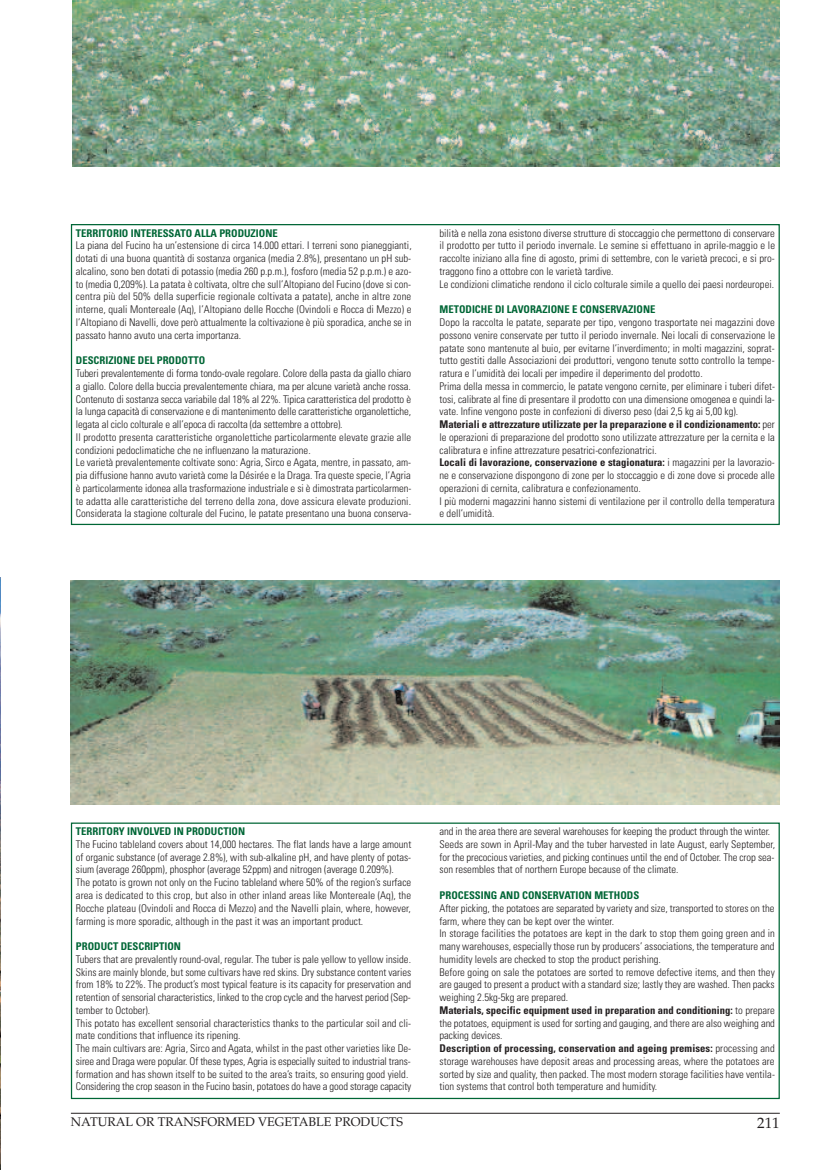
<style>
.page{position:relative;width:833px;height:1170px;background:#fff}
.page>*{position:absolute;margin:0;border:0;box-sizing:border-box;transform-origin:0 0}
.t1{font:15px "Palatino";color:#231f20}
.t2{font:12.5px "Palatino";color:#231f20}
.t3{font:300 condensed 10.62px/12.8px "Univers";color:#231f20}
.t4{font:700 condensed 10.62px "Univers";color:#006636}
.s1{font-weight:700}
</style>
<div class="page">
<hr style="left:71px;top:1112px;width:709px;height:1px;background:#231f20">
<img style="left:71px;top:581px;width:709px;height:223px">
<img style="left:0;top:578px;width:1px;height:591px">
<div style="left:71px;top:822px;width:709px;height:276px;border:1px solid #006636"></div>
<img style="left:72px;top:0;width:708px;height:167px">
<p class="t4" style="left:76px;top:229px;width:203px">TERRITORIO INTERESSATO ALLA PRODUZIONE</p>
<p class="t3" style="left:76px;top:240px;width:337px;text-align:justify">La piana del Fucino ha un’estensione di circa 14.000 ettari. I terreni sono pianeggianti, dotati di una buona quantità di sostanza organica (media 2.8%), presentano un pH sub&shy;alcalino, sono ben dotati di potassio (media 260 p.p.m.), fosforo (media 52 p.p.m.) e azo&shy;to (media 0,209%). La patata è coltivata, oltre che sull’Altopiano del Fucino (dove si con&shy;centra più del 50% della superficie regionale coltivata a patate), anche in altre zone interne, quali Montereale (Aq), l’Altopiano delle Rocche (Ovindoli e Rocca di Mezzo) e l’Altopiano di Navelli, dove però attualmente la coltivazione è più sporadica, anche se in passato hanno avuto una certa importanza.</p>
<p class="t4" style="left:76px;top:356px;width:131px">DESCRIZIONE DEL PRODOTTO</p>
<p class="t3" style="left:76px;top:368px;width:337px">Tuberi prevalentemente di forma tondo-ovale regolare. Colore della pasta da giallo chiaro a giallo. Colore della buccia prevalentemente chiara, ma per alcune varietà anche rossa.<br>Contenuto di sostanza secca variabile dal 18% al 22%. Tipica caratteristica del prodotto è la lunga capacità di conservazione e di mantenimento delle caratteristiche organolettiche, legata al ciclo colturale e all’epoca di raccolta (da settembre a ottobre).<br>Il prodotto presenta caratteristiche organolettiche particolarmente elevate grazie alle condizioni pedoclimatiche che ne influenzano la maturazione.<br>Le varietà prevalentemente coltivate sono: Agria, Sirco e Agata, mentre, in passato, am&shy;pia diffusione hanno avuto varietà come la Désirée e la Draga. Tra queste specie, l’Agria è particolarmente idonea alla trasformazione industriale e si è dimostrata particolarmen&shy;te adatta alle caratteristiche del terreno della zona, dove assicura elevate produzioni.<br>Considerata la stagione colturale del Fucino, le patate presentano una buona conserva-</p>
<p class="t3" style="left:439px;top:227px;width:337px">bilità e nella zona esistono diverse strutture di stoccaggio che permettono di conservare il prodotto per tutto il periodo invernale. Le semine si effettuano in aprile-maggio e le raccolte iniziano alla fine di agosto, primi di settembre, con le varietà precoci, e si pro&shy;traggono fino a ottobre con le varietà tardive.<br>Le condizioni climatiche rendono il ciclo colturale simile a quello dei paesi nordeuropei.</p>
<p class="t4" style="left:439px;top:305px;width:217px">METODICHE DI LAVORAZIONE E CONSERVAZIONE</p>
<p class="t3" style="left:439px;top:317px;width:337px">Dopo la raccolta le patate, separate per tipo, vengono trasportate nei magazzini dove possono venire conservate per tutto il periodo invernale. Nei locali di conservazione le patate sono mantenute al buio, per evitarne l’inverdimento; in molti magazzini, soprat&shy;tutto gestiti dalle Associazioni dei produttori, vengono tenute sotto controllo la tempe&shy;ratura e l’umidità dei locali per impedire il deperimento del prodotto.<br>Prima della messa in commercio, le patate vengono cernite, per eliminare i tuberi difet&shy;tosi, calibrate al fine di presentare il prodotto con una dimensione omogenea e quindi la&shy;vate. Infine vengono poste in confezioni di diverso peso (dai 2,5 kg ai 5,00 kg).<br><span class="s1">Materiali e attrezzature utilizzate per la preparazione e il condizionamento:</span> per le operazioni di preparazione del prodotto sono utilizzate attrezzature per la cernita e la calibratura e infine attrezzature pesatrici-confezionatrici.<br><span class="s1">Locali di lavorazione, conservazione e stagionatura:</span> i magazzini per la lavorazio&shy;ne e conservazione dispongono di zone per lo stoccaggio e di zone dove si procede alle operazioni di cernita, calibratura e confezionamento.<br>I più moderni magazzini hanno sistemi di ventilazione per il controllo della temperatura e dell’umidità.</p>
<p class="t4" style="left:76px;top:827px;width:171px">TERRITORY INVOLVED IN PRODUCTION</p>
<p class="t3" style="left:76px;top:838px;width:337px">The Fucino tableland covers about 14,000 hectares. The flat lands have a large amount of organic substance (of average 2.8%), with sub-alkaline pH, and have plenty of potas&shy;sium (average 260ppm), phosphor (average 52ppm) and nitrogen (average 0.209%).<br>The potato is grown not only on the Fucino tableland where 50% of the region’s surface area is dedicated to this crop, but also in other inland areas like Montereale (Aq), the Rocche plateau (Ovindoli and Rocca di Mezzo) and the Navelli plain, where, however, farming is more sporadic, although in the past it was an important product.</p>
<p class="t4" style="left:76px;top:942px;width:107px">PRODUCT DESCRIPTION</p>
<p class="t3" style="left:76px;top:953px;width:337px">Tubers that are prevalently round-oval, regular. The tuber is pale yellow to yellow inside.<br>Skins are mainly blonde, but some cultivars have red skins. Dry substance content varies from 18% to 22%. The product’s most typical feature is its capacity for preservation and retention of sensorial characteristics, linked to the crop cycle and the harvest period (Sep&shy;tember to October).<br>This potato has excellent sensorial characteristics thanks to the particular soil and cli&shy;mate conditions that influence its ripening.<br>The main cultivars are: Agria, Sirco and Agata, whilst in the past other varieties like De&shy;siree and Draga were popular. Of these types, Agria is especially suited to industrial trans&shy;formation and has shown itself to be suited to the area’s traits, so ensuring good yield.<br>Considering the crop season in the Fucino basin, potatoes do have a good storage capacity</p>
<p class="t3" style="left:439px;top:826px;width:337px">and in the area there are several warehouses for keeping the product through the winter.<br>Seeds are sown in April-May and the tuber harvested in late August, early September, for the precocious varieties, and picking continues until the end of October. The crop sea&shy;son resembles that of northern Europe because of the climate.</p>
<p class="t4" style="left:439px;top:891px;width:201px">PROCESSING AND CONSERVATION METHODS</p>
<p class="t3" style="left:439px;top:902px;width:337px">After picking, the potatoes are separated by variety and size, transported to stores on the farm, where they can be kept over the winter.<br>In storage facilities the potatoes are kept in the dark to stop them going green and in many warehouses, especially those run by producers’ associations, the temperature and humidity levels are checked to stop the product perishing.<br>Before going on sale the potatoes are sorted to remove defective items, and then they are gauged to present a product with a standard size; lastly they are washed. Then packs weighing 2.5kg-5kg are prepared.<br><span class="s1">Materials, specific equipment used in preparation and conditioning:</span> to prepare the potatoes, equipment is used for sorting and gauging, and there are also weighing and packing devices.<br><span class="s1">Description of processing, conservation and ageing premises:</span> processing and storage warehouses have deposit areas and processing areas, where the potatoes are sorted by size and quality, then packed. The most modern storage facilities have ventila&shy;tion systems that control both temperature and humidity.</p>
<p class="t2" style="left:71px;top:1116px;width:334px">NATURAL OR TRANSFORMED VEGETABLE PRODUCTS</p>
<h1 class="t1" style="left:757px;top:1116px;width:24px">211</h1>
</div>
